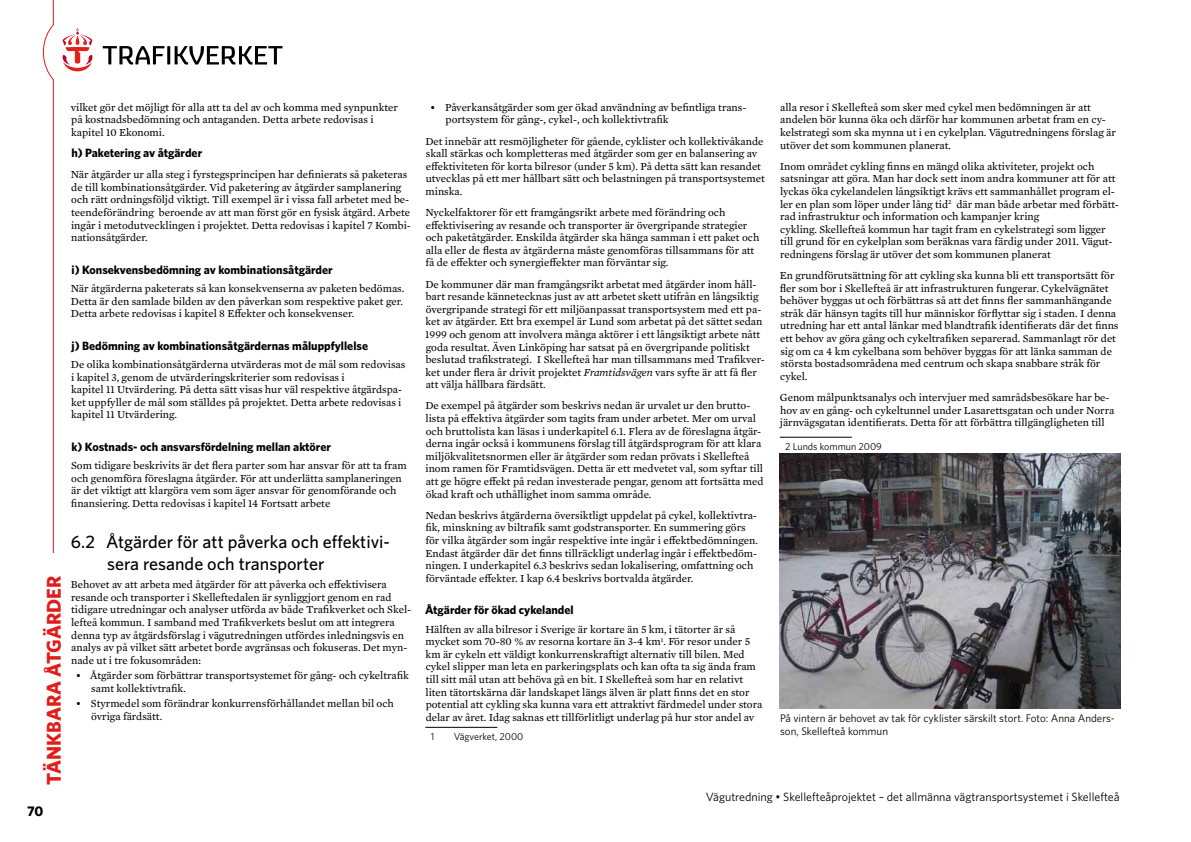
<style>
.page{position:relative;width:1191px;height:842px;background:#fff}
.page>*{position:absolute;margin:0;border:0;box-sizing:border-box;transform-origin:0 0}
.t1{font:700 20px "Whitney";color:#e31c19}
.t2{font:500 18px/21.6px "Whitney";color:#000}
.t3{font:700 14px "Whitney";color:#000}
.t4{font:700 12px "Whitney";color:#000}
.t5{font:12px "Whitney";color:#000}
.t6{font:11px/12.6px "Mercury Text G2";color:#000}
.t7{font:11px/13.2px "Whitney";color:#000}
.t8{font:10px "Whitney";color:#000}
.s1{font-style:italic}
</style>
<div class="page">
<svg style="left:103px;top:46px;width:179px;height:19px"></svg>
<svg style="left:62px;top:28px;width:31px;height:43px"></svg>
<svg style="left:42px;top:0;width:12px;height:553px"></svg>
<hr style="left:780px;top:437px;width:72px;height:1px;background:#000">
<hr style="left:425px;top:727px;width:72px;height:1px;background:#000">
<img style="left:780px;top:454px;width:340px;height:255px">
<h1 class="t1" style="left:41px;top:785px;width:210px;rotate:-90deg">TÄNKBARA ÅTGÄRDER</h1>
<p class="t3" style="left:27px;top:802px;width:18px">70</p>
<p class="t6" style="left:71px;top:100px;width:329px">vilket gör det möjligt för alla att ta del av och komma med synpunkter på kostnadsbedömning och antaganden. Detta arbete redovisas i kapitel 10 Ekonomi.</p>
<p class="t4" style="left:71px;top:145px;width:132px">h) Paketering av åtgärder</p>
<p class="t6" style="left:71px;top:168px;width:341px">När åtgärder ur alla steg i fyrstegsprincipen har definierats så paketeras de till kombinationsåtgärder. Vid paketering av åtgärder samplanering och rätt ordningsföljd viktigt. Till exempel är i vissa fall arbetet med be&shy;teendeförändring beroende av att man först gör en fysisk åtgärd. Arbete ingår i metodutvecklingen i projektet. Detta redovisas i kapitel 7 Kombi&shy;nationsåtgärder.</p>
<p class="t4" style="left:72px;top:261px;width:263px">i) Konsekvensbedömning av kombinationsåtgärder</p>
<p class="t6" style="left:71px;top:281px;width:335px;text-align:justify">När åtgärderna paketerats så kan konsekvenserna av paketen bedömas.<br>Detta är den samlade bilden av den påverkan som respektive paket ger.<br>Detta arbete redovisas i kapitel 8 Effekter och konsekvenser.</p>
<p class="t4" style="left:72px;top:337px;width:298px">j) Bedömning av kombinationsåtgärdernas måluppfyllelse</p>
<p class="t6" style="left:71px;top:357px;width:336px">De olika kombinationsåtgärderna utvärderas mot de mål som redovisas i kapitel 3, genom de utvärderingskriterier som redovisas i<br>kapitel 11 Utvärdering. På detta sätt visas hur väl respektive åtgärdspa&shy;ket uppfyller de mål som ställdes på projektet. Detta arbete redovisas i kapitel 11 Utvärdering.</p>
<p class="t4" style="left:71px;top:439px;width:261px">k) Kostnads- och ansvarsfördelning mellan aktörer</p>
<p class="t6" style="left:71px;top:458px;width:337px">Som tidigare beskrivits är det flera parter som har ansvar för att ta fram och genomföra föreslagna åtgärder. För att underlätta samplaneringen är det viktigt att klargöra vem som äger ansvar för genomförande och finansiering. Detta redovisas i kapitel 14 Fortsatt arbete</p>
<h2 class="t2" style="left:107px;top:531px;width:284px;text-indent:-36px">6.2 Åtgärder för att påverka och effektivi&shy;sera resande och transporter</h2>
<p class="t6" style="left:71px;top:578px;width:342px">Behovet av att arbeta med åtgärder för att påverka och effektivisera resande och transporter i Skelleftedalen är synliggjort genom en rad tidigare utredningar och analyser utförda av både Trafikverket och Skel&shy;lefteå kommun. I samband med Trafikverkets beslut om att integrera denna typ av åtgärdsförslag i vägutredningen utfördes inledningsvis en analys av på vilket sätt arbetet borde avgränsas och fokuseras. Det myn&shy;nade ut i tre fokusområden:</p>
<p class="t6" style="left:91px;top:669px;width:319px;text-indent:-16px">• Åtgärder som förbättrar transportsystemet för gång- och cykeltrafik samt kollektivtrafik.</p>
<p class="t6" style="left:91px;top:697px;width:304px;text-indent:-15px">• Styrmedel som förändrar konkurrensförhållandet mellan bil och övriga färdsätt.</p>
<p class="t6" style="left:445px;top:100px;width:302px;text-indent:-15px">• Påverkansåtgärder som ger ökad användning av befintliga trans&shy;portsystem för gång-, cykel-, och kollektivtrafik</p>
<p class="t6" style="left:425px;top:134px;width:341px">Det innebär att resmöjligheter för gående, cyklister och kollektivåkande skall stärkas och kompletteras med åtgärder som ger en balansering av effektiviteten för korta bilresor (under 5 km). På detta sätt kan resandet utvecklas på ett mer hållbart sätt och belastningen på transportsystemet minska.</p>
<p class="t6" style="left:425px;top:206px;width:335px">Nyckelfaktorer för ett framgångsrikt arbete med förändring och effektivisering av resande och transporter är övergripande strategier och paketåtgärder. Enskilda åtgärder ska hänga samman i ett paket och alla eller de flesta av åtgärderna måste genomföras tillsammans för att få de effekter och synergieffekter man förväntar sig.</p>
<p class="t6" style="left:425px;top:277px;width:341px">De kommuner där man framgångsrikt arbetat med åtgärder inom håll&shy;bart resande kännetecknas just av att arbetet skett utifrån en långsiktig övergripande strategi för ett miljöanpassat transportsystem med ett pa&shy;ket av åtgärder. Ett bra exempel är Lund som arbetat på det sättet sedan 1999 och genom att involvera många aktörer i ett långsiktigt arbete nått goda resultat. Även Linköping har satsat på en övergripande politiskt beslutad trafikstrategi. I Skellefteå har man tillsammans med Trafikver&shy;ket under flera år drivit projektet <span class="s1">Framtidsvägen</span> vars syfte är att få fler att välja hållbara färdsätt.</p>
<p class="t6" style="left:425px;top:399px;width:339px">De exempel på åtgärder som beskrivs nedan är urvalet ur den brutto&shy;lista på effektiva åtgärder som tagits fram under arbetet. Mer om urval och bruttolista kan läsas i underkapitel 6.1. Flera av de föreslagna åtgär&shy;derna ingår också i kommunens förslag till åtgärdsprogram för att klara miljökvalitetsnormen eller är åtgärder som redan prövats i Skellefteå inom ramen för Framtidsvägen. Detta är ett medvetet val, som syftar till att ge högre effekt på redan investerade pengar, genom att fortsätta med ökad kraft och uthållighet inom samma område.</p>
<p class="t6" style="left:425px;top:508px;width:334px">Nedan beskrivs åtgärderna översiktligt uppdelat på cykel, kollektivtra&shy;fik, minskning av biltrafik samt godstransporter. En summering görs för vilka åtgärder som ingår respektive inte ingår i effektbedömningen.<br>Endast åtgärder där det finns tillräckligt underlag ingår i effektbedöm&shy;ningen. I underkapitel 6.3 beskrivs sedan lokalisering, omfattning och förväntade effekter. I kap 6.4 beskrivs bortvalda åtgärder.</p>
<p class="t4" style="left:425px;top:602px;width:150px">Åtgärder för ökad cykelandel</p>
<p class="t6" style="left:425px;top:622px;width:338px">Hälften av alla bilresor i Sverige är kortare än 5 km, i tätorter är så mycket som 70-80 % av resorna kortare än 3-4 km<sup>1</sup>. För resor under 5 km är cykeln ett väldigt konkurrenskraftigt alternativ till bilen. Med cykel slipper man leta en parkeringsplats och kan ofta ta sig ända fram till sitt mål utan att behöva gå en bit. I Skellefteå som har en relativt liten tätortskärna där landskapet längs älven är platt finns det en stor potential att cykling ska kunna vara ett attraktivt färdmedel under stora delar av året. Idag saknas ett tillförlitligt underlag på hur stor andel av</p>
<p class="t8" style="left:431px;top:730px;width:5px">1</p>
<p class="t8" style="left:454px;top:730px;width:71px">Vägverket, 2000</p>
<p class="t6" style="left:780px;top:100px;width:337px">alla resor i Skellefteå som sker med cykel men bedömningen är att andelen bör kunna öka och därför har kommunen arbetat fram en cy&shy;kelstrategi som ska mynna ut i en cykelplan. Vägutredningens förslag är utöver det som kommunen planerat.</p>
<p class="t6" style="left:779px;top:159px;width:341px">Inom området cykling finns en mängd olika aktiviteter, projekt och satsningar att göra. Man har dock sett inom andra kommuner att för att lyckas öka cykelandelen långsiktigt krävs ett sammanhållet program el&shy;ler en plan som löper under lång tid<sup>2</sup> där man både arbetar med förbätt&shy;rad infrastruktur och information och kampanjer kring<br>cykling. Skellefteå kommun har tagit fram en cykelstrategi som ligger till grund för en cykelplan som beräknas vara färdig under 2011. Vägut&shy;redningens förslag är utöver det som kommunen planerat</p>
<p class="t6" style="left:780px;top:269px;width:340px">En grundförutsättning för att cykling ska kunna bli ett transportsätt för fler som bor i Skellefteå är att infrastrukturen fungerar. Cykelvägnätet behöver byggas ut och förbättras så att det finns fler sammanhängande stråk där hänsyn tagits till hur människor förflyttar sig i staden. I denna utredning har ett antal länkar med blandtrafik identifierats där det finns ett behov av göra gång och cykeltrafiken separerad. Sammanlagt rör det sig om ca 4 km cykelbana som behöver byggas för att länka samman de största bostadsområdena med centrum och skapa snabbare stråk för cykel.</p>
<p class="t6" style="left:780px;top:390px;width:336px">Genom målpunktsanalys och intervjuer med samrådsbesökare har be&shy;hov av en gång- och cykeltunnel under Lasarettsgatan och under Norra järnvägsgatan identifierats. Detta för att förbättra tillgängligheten till</p>
<p class="t8" style="left:785px;top:440px;width:98px">2 Lunds kommun 2009</p>
<p class="t7" style="left:780px;top:711px;width:336px">På vintern är behovet av tak för cyklister särskilt stort. Foto: Anna Anders&shy;son, Skellefteå kommun</p>
<p class="t5" style="left:706px;top:789px;width:415px">Vägutredning • Skellefteåprojektet – det allmänna vägtransportsystemet i Skellefteå</p>
</div>
